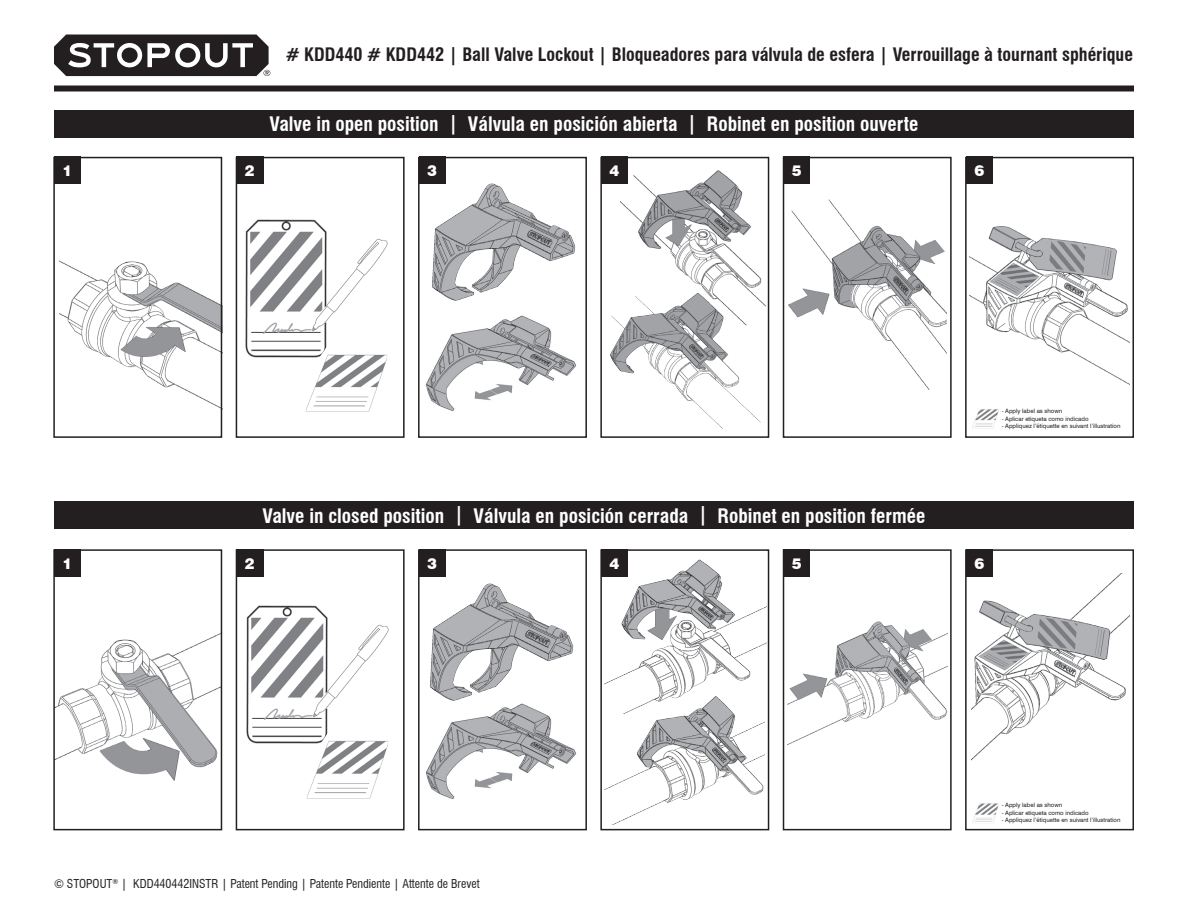
<style>
.page{position:relative;width:1188px;height:918px;background:#fff}
.page>*{position:absolute;margin:0;border:0;box-sizing:border-box;transform-origin:0 0}
.t1{font:700 condensed 19.5px "Swiss 721 BT";color:#fff}
.t2{font:700 condensed 18.15px "Swiss 721 BT";color:#231f20}
.t3{font:900 15px "Swiss 721 BT";color:#fff}
.t4{font:condensed 12px "Swiss 721 BT";color:#231f20}
.t5{font:6px "Swiss 721 BT";color:#231f20}
</style>
<div class="page">
<img style="left:59px;top:260px;width:160px;height:148px">
<img style="left:971px;top:573px;width:158px;height:188px">
<img style="left:56px;top:634px;width:163px;height:147px">
<img style="left:620px;top:170px;width:146px;height:137px">
<img style="left:605px;top:559px;width:161px;height:127px">
<img style="left:245px;top:219px;width:143px;height:139px">
<svg style="left:54px;top:35px;width:216px;height:41px"></svg>
<div style="left:54px;top:86px;width:1080px;height:6px;background:#231f20"></div>
<div style="left:54px;top:110px;width:1080px;height:27px;background:#231f20"></div>
<div style="left:53px;top:157px;width:169px;height:281px;border:2px solid #231f20"></div>
<div style="left:53px;top:549px;width:169px;height:281px;border:2px solid #231f20"></div>
<div style="left:54px;top:157px;width:27px;height:27px;background:#231f20"></div>
<div style="left:54px;top:549px;width:27px;height:28px;background:#231f20"></div>
<div style="left:600px;top:157px;width:169px;height:281px;border:2px solid #231f20"></div>
<div style="left:600px;top:549px;width:169px;height:281px;border:2px solid #231f20"></div>
<div style="left:601px;top:157px;width:27px;height:27px;background:#231f20"></div>
<div style="left:601px;top:549px;width:27px;height:28px;background:#231f20"></div>
<div style="left:236px;top:157px;width:169px;height:281px;border:2px solid #231f20"></div>
<div style="left:236px;top:549px;width:169px;height:281px;border:2px solid #231f20"></div>
<div style="left:236px;top:157px;width:27px;height:27px;background:#231f20"></div>
<div style="left:236px;top:549px;width:27px;height:28px;background:#231f20"></div>
<div style="left:783px;top:157px;width:169px;height:281px;border:2px solid #231f20"></div>
<div style="left:783px;top:549px;width:169px;height:281px;border:2px solid #231f20"></div>
<div style="left:783px;top:157px;width:27px;height:27px;background:#231f20"></div>
<div style="left:783px;top:549px;width:27px;height:28px;background:#231f20"></div>
<div style="left:418px;top:157px;width:169px;height:281px;border:2px solid #231f20"></div>
<div style="left:418px;top:549px;width:169px;height:281px;border:2px solid #231f20"></div>
<div style="left:419px;top:157px;width:27px;height:27px;background:#231f20"></div>
<div style="left:419px;top:549px;width:27px;height:28px;background:#231f20"></div>
<div style="left:965px;top:157px;width:169px;height:281px;border:2px solid #231f20"></div>
<div style="left:965px;top:549px;width:169px;height:281px;border:2px solid #231f20"></div>
<div style="left:966px;top:157px;width:27px;height:27px;background:#231f20"></div>
<div style="left:966px;top:549px;width:27px;height:28px;background:#231f20"></div>
<div style="left:54px;top:502px;width:1080px;height:27px;background:#231f20"></div>
<img style="left:788px;top:199px;width:158px;height:191px">
<img style="left:970px;top:226px;width:160px;height:159px">
<img style="left:432px;top:183px;width:144px;height:118px">
<img style="left:426px;top:315px;width:151px;height:96px">
<img style="left:600px;top:277px;width:161px;height:152px">
<img style="left:788px;top:621px;width:160px;height:124px">
<img style="left:430px;top:583px;width:144px;height:114px">
<img style="left:426px;top:697px;width:151px;height:102px">
<img style="left:306px;top:342px;width:81px;height:70px">
<img style="left:246px;top:605px;width:143px;height:139px">
<img style="left:307px;top:729px;width:81px;height:70px">
<img style="left:605px;top:686px;width:160px;height:138px">
<img style="left:972px;top:409px;width:27px;height:20px">
<img style="left:972px;top:803px;width:27px;height:20px">
<h2 class="t2" style="left:286px;top:44px;width:849px"># KDD440 # KDD442 | Ball Valve Lockout | Bloqueadores para válvula de esfera | Verrouillage à tournant sphérique</h2>
<h3 class="t3" style="left:63px;top:162px;width:11px">1</h3>
<h3 class="t3" style="left:63px;top:554px;width:11px">1</h3>
<h3 class="t3" style="left:245px;top:162px;width:11px">2</h3>
<h1 class="t1" style="left:270px;top:112px;width:650px">Valve in open position | Válvula en posición abierta | Robinet en position ouverte</h1>
<h3 class="t3" style="left:427px;top:162px;width:11px">3</h3>
<h3 class="t3" style="left:610px;top:162px;width:11px">4</h3>
<h3 class="t3" style="left:792px;top:162px;width:11px">5</h3>
<h3 class="t3" style="left:974px;top:162px;width:11px">6</h3>
<h1 class="t1" style="left:263px;top:504px;width:664px">Valve in closed position | Válvula en posición cerrada | Robinet en position fermée</h1>
<h3 class="t3" style="left:245px;top:554px;width:11px">2</h3>
<h3 class="t3" style="left:427px;top:554px;width:11px">3</h3>
<h3 class="t3" style="left:610px;top:554px;width:11px">4</h3>
<h3 class="t3" style="left:792px;top:554px;width:11px">5</h3>
<p class="t5" style="left:1002px;top:408px;width:62px">- Apply label as shown</p>
<p class="t5" style="left:1002px;top:415px;width:88px">- Aplicar etiqueta como indicado</p>
<p class="t5" style="left:1002px;top:422px;width:120px">- Appliquez l’étiquette en suivant l’illustration</p>
<h3 class="t3" style="left:974px;top:554px;width:11px">6</h3>
<h3 class="t4" style="left:54px;top:877px;width:427px">© STOPOUT<sup>®</sup> | KDD440442INSTR | Patent Pending | Patente Pendiente | Attente de Brevet</h3>
<p class="t5" style="left:1002px;top:802px;width:62px">- Apply label as shown</p>
<p class="t5" style="left:1002px;top:809px;width:88px">- Aplicar etiqueta como indicado</p>
<p class="t5" style="left:1002px;top:816px;width:120px">- Appliquez l’étiquette en suivant l’illustration</p>
</div>
